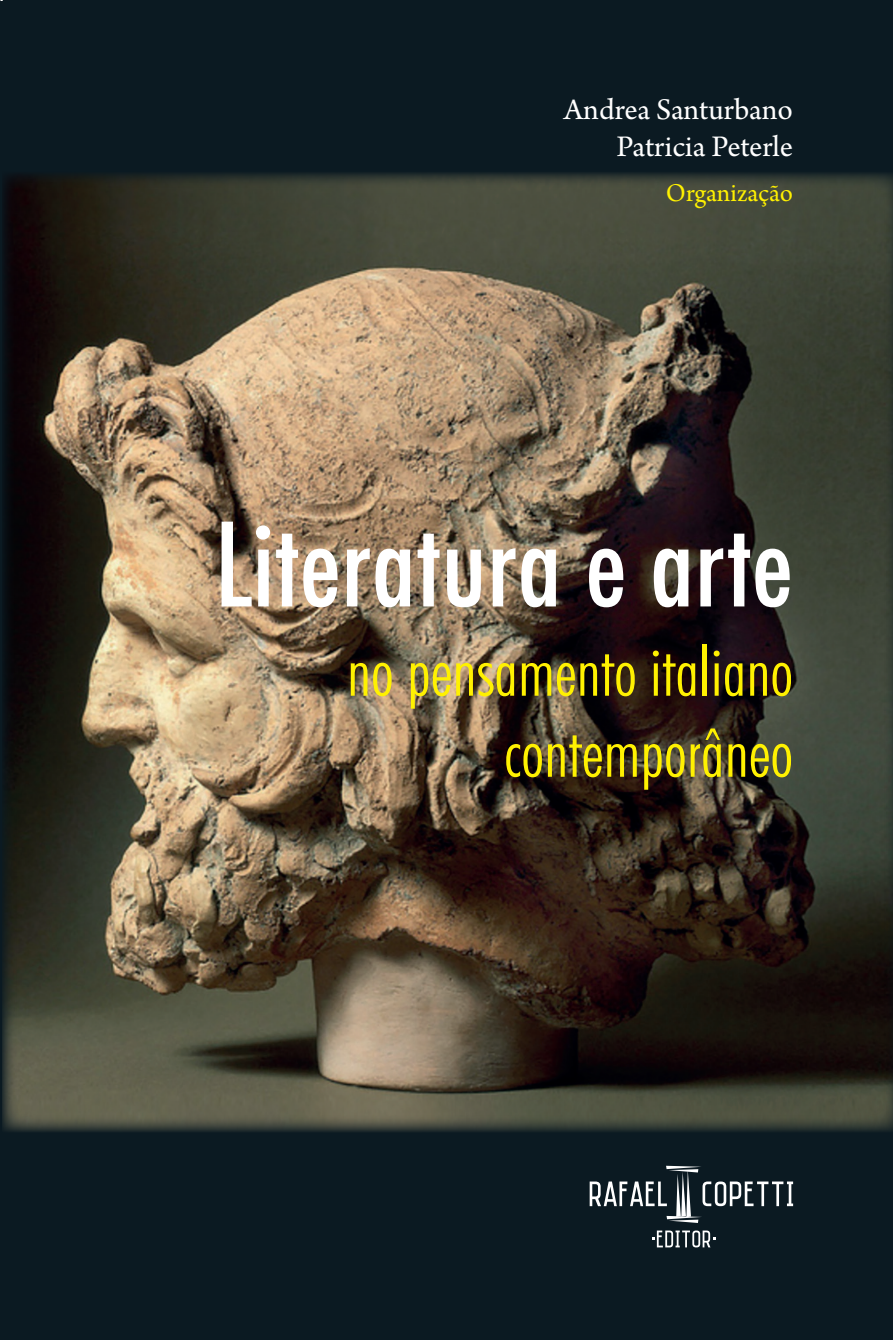
<style>
.page{position:relative;width:893px;height:1340px;background:#fff}
.page>*{position:absolute;margin:0;border:0;box-sizing:border-box;transform-origin:0 0}
.t1{font:500 condensed 112.5px "Futura";color:#fff}
.t2{font:300 condensed 67.5px/81px "Futura BT";color:#fff101;text-align:right}
.t3{font:31.5px/37.8px "Arno Pro";letter-spacing:-.005em;color:#fff;text-align:right}
.t4{font:27px "Arno Pro";letter-spacing:-.005em;color:#fff101}
</style>
<div class="page">
<div style="left:2px;top:0;width:891px;height:1339px;background:#0b1a22"></div>
<img style="left:2px;top:173px;width:891px;height:959px">
<hr style="left:0;top:0;width:2px;height:1339px;background:#0b1a22">
<svg style="left:652px;top:1230px;width:63px;height:17px"></svg>
<svg style="left:590px;top:1165px;width:203px;height:57px"></svg>
<p class="t3" style="left:564px;top:92px;width:231px">Andrea Santurbano<br>Patricia Peterle</p>
<p class="t4" style="left:666px;top:177px;width:129px">Organização</p>
<p class="t1" style="left:215px;top:493px;width:580px">Literatura e arte</p>
<p class="t2" style="left:347px;top:630px;width:448px">no pensamento italiano contemporâneo</p>
</div>
